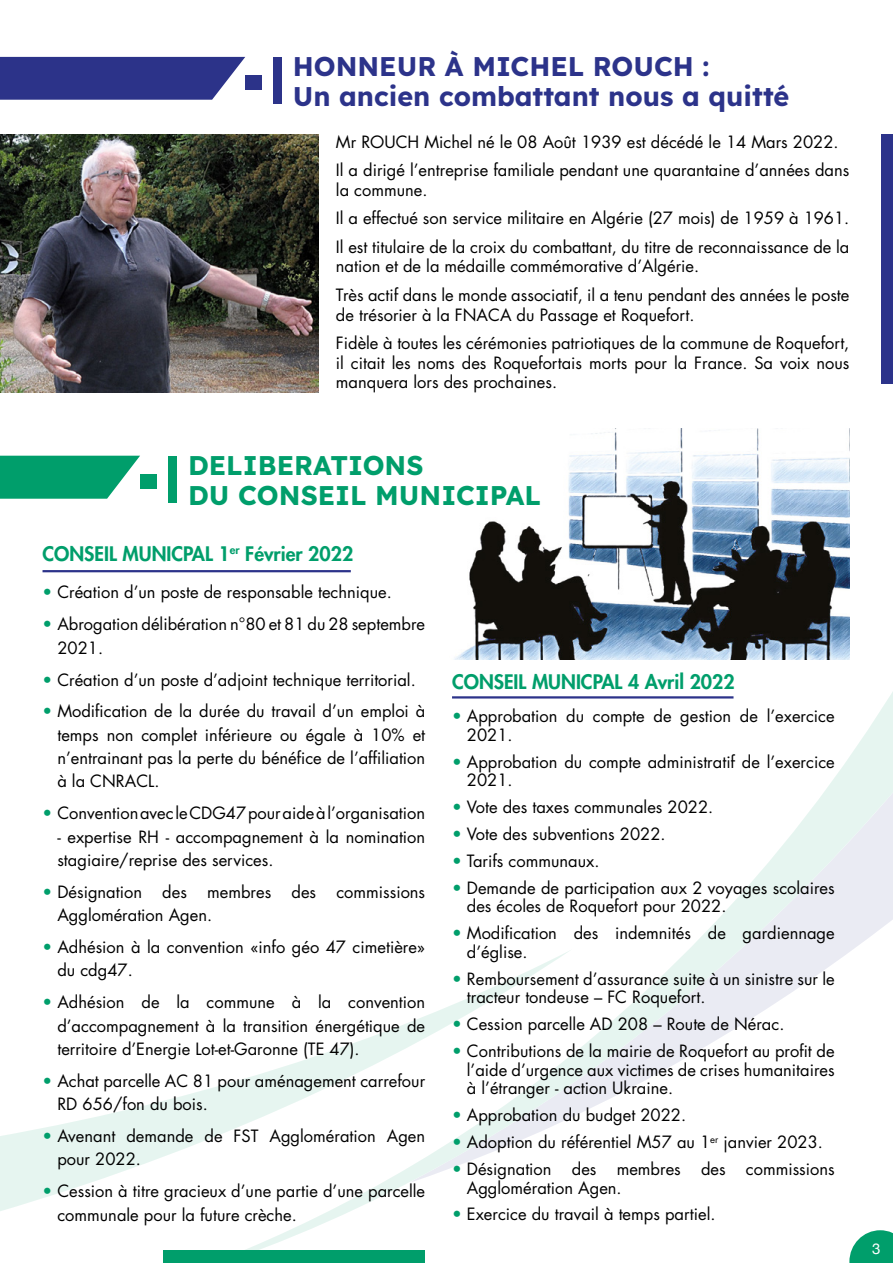
<style>
.page{position:relative;width:893px;height:1263px;background:#fff}
.page>*{position:absolute;margin:0;border:0;box-sizing:border-box;transform-origin:0 0}
.t1{font:700 27px/30px "Lexend";color:#2c338a}
.t2{font:700 27px/30px "Lexend";color:#009e6b}
.t3{font:800 19.5px "Futura Std";color:#009e6b}
.t4{font:16.5px/23.4px "Futura Std";color:#000}
.t5{font:15px "Helvetica Neue";color:#fff}
.s1{color:#009e6b}
</style>
<div class="page">
<svg style="left:0;top:692px;width:893px;height:519px"></svg>
<svg style="left:120px;top:1121px;width:773px;height:142px"></svg>
<svg style="left:849px;top:1230px;width:44px;height:33px"></svg>
<div style="left:164px;top:1250px;width:261px;height:13px;background:#009e6b"></div>
<div style="left:273px;top:58px;width:9px;height:46px;background:#2c3389"></div>
<div style="left:245px;top:75px;width:17px;height:15px;background:#2c3389"></div>
<img style="left:245px;top:134px;width:74px;height:258px">
<img style="left:455px;top:429px;width:394px;height:230px">
<hr style="left:43px;top:570px;width:308px;height:2px;background:#2c338a">
<hr style="left:452px;top:696px;width:281px;height:2px;background:#2c338a">
<img style="left:0;top:56px;width:245px;height:447px">
<div style="left:881px;top:134px;width:12px;height:250px;background:#2c338a"></div>
<h1 class="t1" style="left:293px;top:49px;width:498px">HONNEUR À MICHEL ROUCH :<br>Un ancien combattant nous a quitté</h1>
<p class="t4" style="left:336px;top:128px;width:515px;line-height:28.3px">Mr ROUCH Michel né le 08 Août 1939 est décédé le 14 Mars 2022.<br>Il a dirigé l’entreprise familiale pendant une quarantaine d’années dans</p>
<p class="t4" style="left:336px;top:176px;width:515px;line-height:28.3px">la commune.<br>Il a effectué son service militaire en Algérie (27 mois) de 1959 à 1961.<br>Il est titulaire de la croix du combattant, du titre de reconnaissance de la</p>
<p class="t4" style="left:336px;top:252px;width:515px;line-height:28.3px">nation et de la médaille commémorative d’Algérie.<br>Très actif dans le monde associatif, il a tenu pendant des années le poste</p>
<p class="t4" style="left:336px;top:300px;width:515px;line-height:28.3px">de trésorier à la FNACA du Passage et Roquefort.<br>Fidèle à toutes les cérémonies patriotiques de la commune de Roquefort,</p>
<p class="t4" style="left:336px;top:353px;width:515px;line-height:19.8px">il citait les noms des Roquefortais morts pour la France. Sa voix nous manquera lors des prochaines.</p>
<h1 class="t2" style="left:188px;top:448px;width:354px">DELIBERATIONS<br>DU CONSEIL MUNICIPAL</h1>
<p class="t3" style="left:43px;top:541px;width:312px">CONSEIL MUNICPAL 1<sup>er</sup> Février 2022</p>
<p class="t4" style="left:43px;top:581px;width:351px"><span class="s1">•</span> Création d’un poste de responsable technique.</p>
<p class="t4" style="left:57px;top:613px;width:369px;text-indent:-15px"><span class="s1">•</span> Abrogation délibération n°80 et 81 du 28 septembre<br>2021.</p>
<p class="t4" style="left:43px;top:668px;width:375px"><span class="s1">•</span> Création d’un poste d’adjoint technique territorial.</p>
<p class="t4" style="left:57px;top:700px;width:369px;text-align:justify;text-indent:-15px"><span class="s1">•</span> Modification de la durée du travail d’un emploi à temps non complet inférieure ou égale à 10% et n’entrainant pas la perte du bénéfice de l’affiliation à la CNRACL.</p>
<p class="t4" style="left:43px;top:802px;width:384px"><span class="s1">•</span> Convention avec le CDG47 pour aide à l’organisation</p>
<p class="t4" style="left:57px;top:825px;width:369px">- expertise RH - accompagnement à la nomination stagiaire/reprise des services.</p>
<p class="t4" style="left:57px;top:880px;width:369px;text-indent:-15px"><span class="s1">•</span> Désignation des membres des commissions<br>Agglomération Agen.</p>
<p class="t4" style="left:57px;top:935px;width:369px;text-indent:-15px"><span class="s1">•</span> Adhésion à la convention «info géo 47 cimetière» du cdg47.</p>
<p class="t4" style="left:57px;top:991px;width:369px;text-align:justify;text-indent:-15px"><span class="s1">•</span> Adhésion de la commune à la convention d’accompagnement à la transition énergétique de territoire d’Energie Lot-et-Garonne (TE 47).</p>
<p class="t4" style="left:57px;top:1069px;width:369px;text-indent:-15px"><span class="s1">•</span> Achat parcelle AC 81 pour aménagement carrefour<br>RD 656/fon du bois.</p>
<p class="t4" style="left:57px;top:1124px;width:369px;text-indent:-15px"><span class="s1">•</span> Avenant demande de FST Agglomération Agen pour 2022.</p>
<p class="t4" style="left:57px;top:1179px;width:369px;text-indent:-15px"><span class="s1">•</span> Cession à titre gracieux d’une partie d’une parcelle communale pour la future crèche.</p>
<p class="t3" style="left:452px;top:670px;width:284px">CONSEIL MUNICPAL 4 Avril 2022</p>
<p class="t4" style="left:467px;top:707px;width:369px;line-height:18.5px;text-indent:-15px"><span class="s1">•</span> Approbation du compte de gestion de l’exercice<br>2021.</p>
<p class="t4" style="left:467px;top:752px;width:369px;line-height:18.5px;text-indent:-15px"><span class="s1">•</span> Approbation du compte administratif de l’exercice<br>2021.</p>
<p class="t4" style="left:452px;top:795px;width:263px"><span class="s1">•</span> Vote des taxes communales 2022.</p>
<p class="t4" style="left:452px;top:822px;width:215px"><span class="s1">•</span> Vote des subventions 2022.</p>
<p class="t4" style="left:452px;top:849px;width:149px"><span class="s1">•</span> Tarifs communaux.</p>
<p class="t4" style="left:467px;top:879px;width:369px;line-height:18.5px;text-indent:-15px"><span class="s1">•</span> Demande de participation aux 2 voyages scolaires des écoles de Roquefort pour 2022.</p>
<p class="t4" style="left:467px;top:924px;width:369px;line-height:18.5px;text-indent:-15px"><span class="s1">•</span> Modification des indemnités de gardiennage d’église.</p>
<p class="t4" style="left:467px;top:970px;width:369px;line-height:18.5px;text-indent:-15px"><span class="s1">•</span> Remboursement d’assurance suite à un sinistre sur le tracteur tondeuse – FC Roquefort.</p>
<p class="t4" style="left:452px;top:1013px;width:334px"><span class="s1">•</span> Cession parcelle AD 208 – Route de Nérac.</p>
<p class="t4" style="left:467px;top:1042px;width:369px;line-height:18.5px;text-align:justify;text-indent:-15px"><span class="s1">•</span> Contributions de la mairie de Roquefort au profit de l’aide d’urgence aux victimes de crises humanitaires à l’étranger - action Ukraine.</p>
<p class="t4" style="left:452px;top:1103px;width:236px"><span class="s1">•</span> Approbation du budget 2022.</p>
<p class="t4" style="left:452px;top:1130px;width:372px"><span class="s1">•</span> Adoption du référentiel M57 au 1<sup>er</sup> janvier 2023.</p>
<p class="t4" style="left:467px;top:1160px;width:369px;line-height:18.5px;text-indent:-15px"><span class="s1">•</span> Désignation des membres des commissions<br>Agglomération Agen.</p>
<p class="t4" style="left:452px;top:1203px;width:265px"><span class="s1">•</span> Exercice du travail à temps partiel.</p>
<p class="t5" style="left:872px;top:1237px;width:10px">3</p>
</div>
